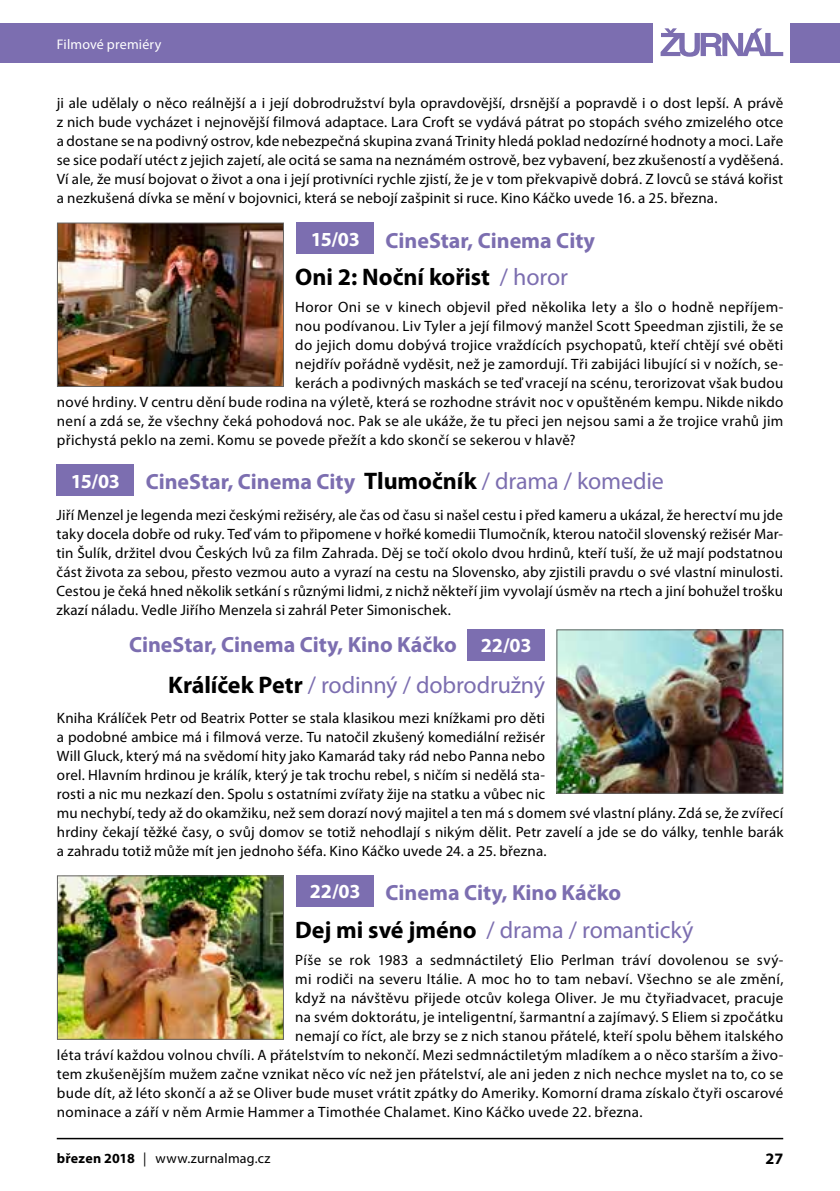
<style>
.page{position:relative;width:840px;height:1191px;background:#fff}
.page>*{position:absolute;margin:0;border:0;box-sizing:border-box;transform-origin:0 0}
.t1{font:24px "Myriad Pro";letter-spacing:-.01em;color:#7c6eb0}
.t2{font:700 24px "Myriad Pro";letter-spacing:-.005em;color:#000}
.t3{font:700 22px "Myriad Pro";color:#7c6eb0}
.t4{font:700 20px "Myriad Pro";letter-spacing:-.01em;color:#fff}
.t5{font:700 16px "Myriad Pro";color:#000}
.t6{font:15px/19px "Myriad Pro";letter-spacing:.02em;color:#000;text-align:justify}
.t7{font:14px "Myriad Pro";letter-spacing:.01em;color:#000}
.t8{font:14px "Myriad Pro";letter-spacing:.01em;color:#fff}
.s1{font-weight:400;color:#7c6eb0}
.s2{font-size:24px;color:#000}
.s3{font-weight:400;font-size:24px}
.s4{font-weight:700;color:#000}
.s5{font-weight:700}
</style>
<div class="page">
<div style="left:0;top:23px;width:652px;height:39px;background:#7c6eb0"></div>
<div style="left:789px;top:23px;width:50px;height:39px;background:#7c6eb0"></div>
<svg style="left:660px;top:28px;width:122px;height:29px"></svg>
<hr style="left:57px;top:1137px;width:725px;height:2px;background:#000">
<div style="left:57px;top:464px;width:77px;height:32px;background:#7c6eb0"></div>
<div style="left:296px;top:222px;width:78px;height:32px;background:#7c6eb0"></div>
<img style="left:59px;top:224px;width:223px;height:161px">
<div style="left:57px;top:222px;width:227px;height:165px;border:1px solid #646363"></div>
<img style="left:558px;top:631px;width:223px;height:161px">
<div style="left:556px;top:629px;width:227px;height:165px;border:1px solid #646363"></div>
<div style="left:467px;top:629px;width:77px;height:31px;background:#7c6eb0"></div>
<div style="left:296px;top:875px;width:78px;height:31px;background:#7c6eb0"></div>
<img style="left:59px;top:877px;width:223px;height:160px">
<div style="left:57px;top:875px;width:227px;height:164px;border:1px solid #646363"></div>
<p class="t8" style="left:57px;top:35px;width:106px">Filmové premiéry</p>
<p class="t6" style="left:57px;top:93px;width:727px">ji ale udělaly o něco reálnější a i její dobrodružství byla opravdovější, drsnější a popravdě i o dost lepší. A právě z nich bude vycházet i nejnovější filmová adaptace. Lara Croft se vydává pátrat po stopách svého zmizelého otce a dostane se na podivný ostrov, kde nebezpečná skupina zvaná Trinity hledá poklad nedozírné hodnoty a moci. Laře se sice podaří utéct z jejich zajetí, ale ocitá se sama na neznámém ostrově, bez vybavení, bez zkušeností a vyděšená.<br>Ví ale, že musí bojovat o život a ona i její protivníci rychle zjistí, že je v tom překvapivě dobrá. Z lovců se stává kořist a nezkušená dívka se mění v bojovnici, která se nebojí zašpinit si ruce. Kino Káčko uvede 16. a 25. března.</p>
<h3 class="t4" style="left:310px;top:226px;width:51px">15/03</h3>
<h2 class="t3" style="left:385px;top:226px;width:211px">CineStar, Cinema City</h2>
<h1 class="t2" style="left:295px;top:261px;width:274px">Oni 2: Noční kořist <span class="s1">/ horor</span></h1>
<p class="t6" style="left:295px;top:298px;width:489px">Horor Oni se v kinech objevil před několika lety a šlo o hodně nepříjem-</p>
<p class="t6" style="left:295px;top:317px;width:489px">nou podívanou. Liv Tyler a její filmový manžel Scott Speedman zjistili, že se</p>
<p class="t6" style="left:295px;top:336px;width:489px">do jejich domu dobývá trojice vraždících psychopatů, kteří chtějí své oběti</p>
<p class="t6" style="left:295px;top:355px;width:489px">nejdřív pořádně vyděsit, než je zamordují. Tři zabijáci libující si v nožích, se-</p>
<p class="t6" style="left:295px;top:374px;width:489px">kerách a podivných maskách se teď vracejí na scénu, terorizovat však budou</p>
<p class="t6" style="left:57px;top:393px;width:727px">nové hrdiny. V centru dění bude rodina na výletě, která se rozhodne strávit noc v opuštěném kempu. Nikde nikdo</p>
<p class="t6" style="left:57px;top:412px;width:727px">není a zdá se, že všechny čeká pohodová noc. Pak se ale ukáže, že tu přeci jen nejsou sami a že trojice vrahů jim</p>
<p class="t6" style="left:57px;top:431px;width:520px">přichystá peklo na zemi. Komu se povede přežít a kdo skončí se sekerou v hlavě?</p>
<h2 class="t3" style="left:146px;top:467px;width:519px">CineStar, Cinema City <span class="s2">Tlumočník</span> <span class="s3">/ drama / komedie</span></h2>
<p class="t6" style="left:57px;top:505px;width:727px">Jiří Menzel je legenda mezi českými režiséry, ale čas od času si našel cestu i před kameru a ukázal, že herectví mu jde taky docela dobře od ruky. Teď vám to připomene v hořké komedii Tlumočník, kterou natočil slovenský režisér Mar&shy;tin Šulík, držitel dvou Českých lvů za film Zahrada. Děj se točí okolo dvou hrdinů, kteří tuší, že už mají podstatnou část života za sebou, přesto vezmou auto a vyrazí na cestu na Slovensko, aby zjistili pravdu o své vlastní minulosti.<br>Cestou je čeká hned několik setkání s různými lidmi, z nichž někteří jim vyvolají úsměv na rtech a jiní bohužel trošku zkazí náladu. Vedle Jiřího Menzela si zahrál Peter Simonischek.</p>
<h3 class="t4" style="left:71px;top:468px;width:51px">15/03</h3>
<h2 class="t3" style="left:129px;top:630px;width:329px">CineStar, Cinema City, Kino Káčko</h2>
<h1 class="t1" style="left:168px;top:670px;width:378px"><span class="s4">Králíček Petr</span> / rodinný / dobrodružný</h1>
<p class="t6" style="left:57px;top:708px;width:727px;text-align:left">Kniha Králíček Petr od Beatrix Potter se stala klasikou mezi knížkami pro děti<br>a podobné ambice má i filmová verze. Tu natočil zkušený komediální režisér<br>Will Gluck, který má na svědomí hity jako Kamarád taky rád nebo Panna nebo<br>orel. Hlavním hrdinou je králík, který je tak trochu rebel, s ničím si nedělá sta-<br>rosti a nic mu nezkazí den. Spolu s ostatními zvířaty žije na statku a vůbec nic<br>mu nechybí, tedy až do okamžiku, než sem dorazí nový majitel a ten má s domem své vlastní plány. Zdá se, že zvířecí hrdiny čekají těžké časy, o svůj domov se totiž nehodlají s nikým dělit. Petr zavelí a jde se do války, tenhle barák a zahradu totiž může mít jen jednoho šéfa. Kino Káčko uvede 24. a 25. března.</p>
<h3 class="t4" style="left:480px;top:632px;width:52px">22/03</h3>
<h3 class="t4" style="left:310px;top:878px;width:52px">22/03</h3>
<h2 class="t3" style="left:385px;top:878px;width:237px">Cinema City, Kino Káčko</h2>
<h1 class="t1" style="left:295px;top:914px;width:399px"><span class="s4">Dej mi své jméno</span> / drama / romantický</h1>
<p class="t6" style="left:295px;top:950px;width:489px">Píše se rok 1983 a sedmnáctiletý Elio Perlman tráví dovolenou se svý-</p>
<p class="t6" style="left:295px;top:969px;width:489px">mi rodiči na severu Itálie. A moc ho to tam nebaví. Všechno se ale změní,</p>
<p class="t6" style="left:295px;top:988px;width:489px">když na návštěvu přijede otcův kolega Oliver. Je mu čtyřiadvacet, pracuje</p>
<p class="t6" style="left:295px;top:1007px;width:489px">na svém doktorátu, je inteligentní, šarmantní a zajímavý. S Eliem si zpočátku</p>
<p class="t6" style="left:295px;top:1026px;width:489px">nemají co říct, ale brzy se z nich stanou přátelé, kteří spolu během italského</p>
<p class="t6" style="left:57px;top:1045px;width:727px">léta tráví každou volnou chvíli. A přátelstvím to nekončí. Mezi sedmnáctiletým mladíkem a o něco starším a živo-</p>
<p class="t6" style="left:57px;top:1064px;width:727px">tem zkušenějším mužem začne vznikat něco víc než jen přátelství, ale ani jeden z nich nechce myslet na to, co se</p>
<p class="t6" style="left:57px;top:1083px;width:727px">bude dít, až léto skončí a až se Oliver bude muset vrátit zpátky do Ameriky. Komorní drama získalo čtyři oscarové</p>
<p class="t6" style="left:57px;top:1102px;width:587px">nominace a září v něm Armie Hammer a Timothée Chalamet. Kino Káčko uvede 22. března.</p>
<p class="t7" style="left:57px;top:1149px;width:215px"><span class="s5">březen 2018</span> | www.zurnalmag.cz</p>
<p class="t5" style="left:765px;top:1148px;width:19px">27</p>
</div>
